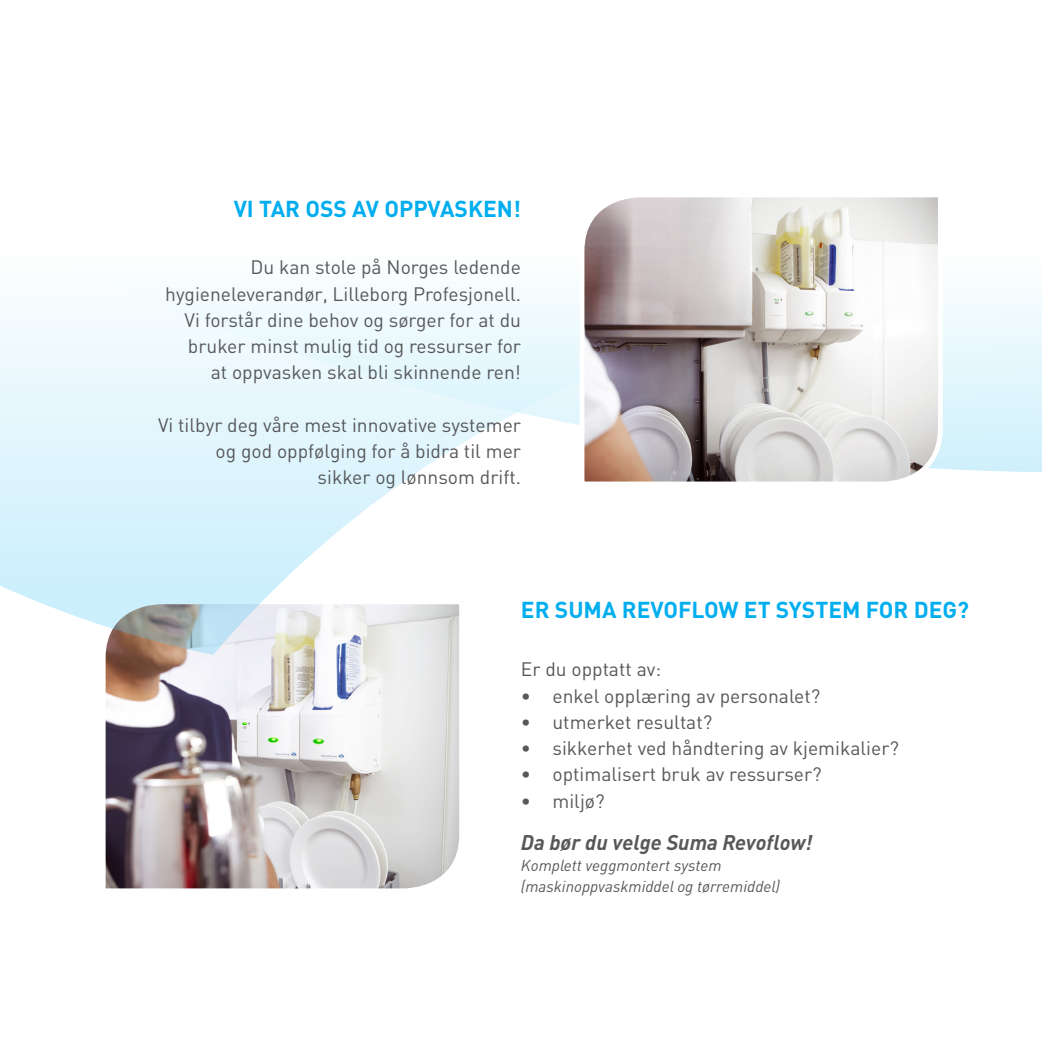
<style>
.page{position:relative;width:1042px;height:1042px;background:#fff}
.page>*{position:absolute;margin:0;border:0;box-sizing:border-box;transform-origin:0 0}
.t1{font:700 22.75px "DIN";color:#00aeef}
.t2{font:italic 700 21px "DINOT";color:#57585a}
.t3{font:19.25px/26.2px "DIN";color:#57585a;text-align:right}
.t4{font:italic 15.75px/21px "DINOT";color:#57585a}
</style>
<div class="page">
<svg style="left:105px;top:655px;width:355px;height:234px"></svg>
<svg style="left:0;top:412px;width:517px;height:243px"></svg>
<svg style="left:517px;top:412px;width:525px;height:14px"></svg>
<svg style="left:0;top:295px;width:1042px;height:117px"></svg>
<div style="left:945px;top:426px;width:97px;height:46px;background:#d3f2fc"></div>
<svg style="left:577px;top:197px;width:368px;height:285px"></svg>
<p class="t1" style="left:234px;top:193px;width:289px">VI TAR OSS AV OPPVASKEN!</p>
<p class="t3" style="left:165px;top:254px;width:357px">Du kan stole på Norges ledende hygieneleverandør, Lilleborg Profesjonell.</p>
<p class="t3" style="left:184px;top:306px;width:338px">Vi forstår dine behov og sørger for at du bruker minst mulig tid og ressurser for at oppvasken skal bli skinnende ren!</p>
<p class="t3" style="left:158px;top:411px;width:364px">Vi tilbyr deg våre mest innovative systemer og god oppfølging for å bidra til mer sikker og lønnsom drift.</p>
<p class="t1" style="left:521px;top:595px;width:450px">ER SUMA REVOFLOW ET SYSTEM FOR DEG?</p>
<p class="t3" style="left:521px;top:656px;width:142px">Er du opptatt av:</p>
<p class="t3" style="left:521px;top:682px;width:301px">• enkel opplæring av personalet?</p>
<p class="t3" style="left:521px;top:708px;width:193px">• utmerket resultat?</p>
<p class="t3" style="left:521px;top:734px;width:379px">• sikkerhet ved håndtering av kjemikalier?</p>
<p class="t3" style="left:521px;top:761px;width:302px">• optimalisert bruk av ressurser?</p>
<p class="t3" style="left:521px;top:787px;width:85px">• miljø?</p>
<p class="t2" style="left:521px;top:828px;width:293px">Da bør du velge Suma Revoflow!</p>
<p class="t4" style="left:521px;top:854px;width:260px">Komplett veggmontert system (maskinoppvaskmiddel og tørremiddel)</p>
</div>
